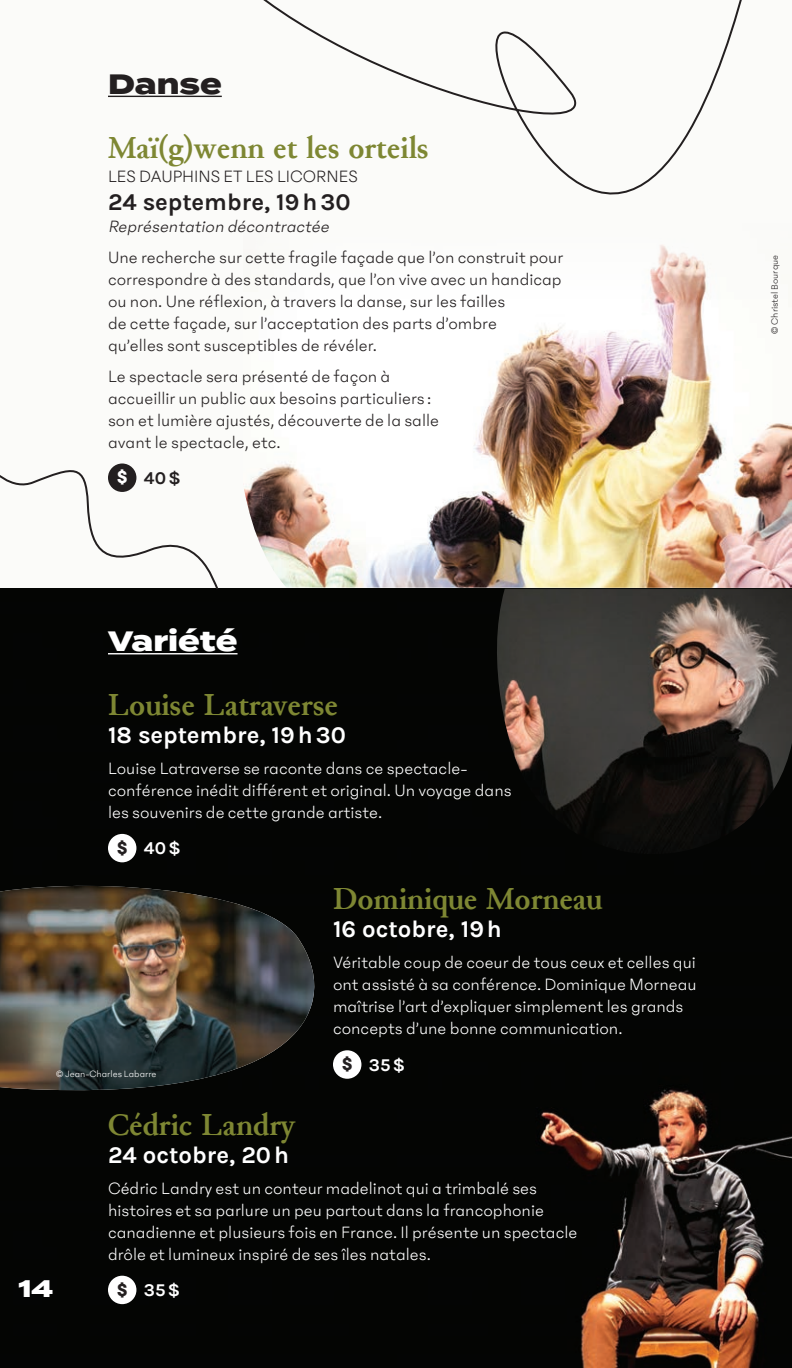
<style>
.page{position:relative;width:792px;height:1368px;background:#fff}
.page>*{position:absolute;margin:0;border:0;box-sizing:border-box;transform-origin:0 0}
.t1{font:700 32px "Junicode";color:#7e8733}
.t2{font:800 28px "Termina";color:#fff}
.t3{font:800 28px "Termina";color:#231f20}
.t4{font:700 24px "Karmilla";color:#fff}
.t5{font:700 24px "Karmilla";color:#231f20}
.t6{font:800 24px "Termina";color:#fff}
.t7{font:300 18px/22px "Phantom Sans 0.8";color:#fff}
.t8{font:300 18px/22px "Phantom Sans 0.8";color:#231f20}
.t9{font:italic 300 18px "Phantom Sans 0.8";color:#231f20}
.t10{font:700 18px "Karmilla";color:#fff}
.t11{font:700 18px "Karmilla";color:#231f20}
.t12{font:300 10px "Phantom Sans 0.8";color:#fff}
.t13{font:300 10px "Phantom Sans 0.8";color:#231f20}
.s1{font-family:"Phantom Sans 0.8";font-size:19.2px;color:#fff}
.s2{font-family:"Phantom Sans 0.8";font-size:19.2px;color:#231f20}
</style>
<div class="page">
<img style="left:0;top:588px;width:792px;height:780px">
<div style="left:0;top:0;width:792px;height:588px;background:#fbfbf9"></div>
<img style="left:244px;top:245px;width:548px;height:343px">
<hr style="left:108px;top:653px;width:130px;height:1px;background:#fff">
<div style="left:108px;top:834px;width:28px;height:28px;background:#fff;border-radius:50%"></div>
<div style="left:333px;top:1050px;width:28px;height:29px;background:#fff;border-radius:50%"></div>
<div style="left:108px;top:1276px;width:28px;height:28px;background:#fff;border-radius:50%"></div>
<img style="left:495px;top:589px;width:297px;height:289px">
<div style="left:0;top:875px;width:342px;height:229px;background:#040503"></div>
<img style="left:0;top:886px;width:316px;height:206px">
<svg style="left:108px;top:0;width:634px;height:195px"></svg>
<svg style="left:0;top:463px;width:220px;height:129px"></svg>
<h2 class="t3" style="left:108px;top:63px;width:115px">Danse</h2>
<h1 class="t1" style="left:108px;top:122px;width:322px">Maï(g)wenn et les orteils</h1>
<p class="t8" style="left:108px;top:165px;width:251px">LES DAUPHINS ET LES LICORNES</p>
<h3 class="t5" style="left:108px;top:186px;width:244px">24 septembre, 19h30</h3>
<p class="t9" style="left:108px;top:215px;width:226px">Représentation décontractée</p>
<p class="t8" style="left:108px;top:246px;width:457px">Une recherche sur cette fragile façade que l’on construit pour correspondre à des standards, que l’on vive avec un handicap ou non. Une réflexion, à travers la danse, sur les failles<br>de cette façade, sur l’acceptation des parts d’ombre<br>qu’elles sont susceptibles de révéler.</p>
<p class="t8" style="left:108px;top:365px;width:333px">Le spectacle sera présenté de façon à accueillir un public aux besoins particuliers : son et lumière ajustés, découverte de la salle avant le spectacle, etc.</p>
<p class="t11" style="left:117px;top:466px;width:65px"><span class="s1">$</span> 40$</p>
<h2 class="t2" style="left:108px;top:620px;width:131px">Variété</h2>
<h1 class="t1" style="left:108px;top:680px;width:232px">Louise Latraverse</h1>
<h3 class="t4" style="left:108px;top:720px;width:239px">18 septembre, 19h30</h3>
<p class="t7" style="left:108px;top:757px;width:405px">Louise Latraverse se raconte dans ce spectacle&shy;conférence inédit différent et original. Un voyage dans les souvenirs de cette grande artiste.</p>
<p class="t10" style="left:117px;top:837px;width:65px"><span class="s2">$</span> 40$</p>
<h1 class="t1" style="left:333px;top:874px;width:271px">Dominique Morneau</h1>
<h3 class="t4" style="left:333px;top:914px;width:170px">16 octobre, 19h</h3>
<p class="t7" style="left:333px;top:951px;width:365px">Véritable coup de coeur de tous ceux et celles qui ont assisté à sa conférence. Dominique Morneau maîtrise l’art d’expliquer simplement les grands concepts d’une bonne communication.</p>
<p class="t10" style="left:342px;top:1053px;width:65px"><span class="s2">$</span> 35$</p>
<h1 class="t1" style="left:108px;top:1099px;width:188px">Cédric Landry</h1>
<h3 class="t4" style="left:108px;top:1139px;width:183px">24 octobre, 20h</h3>
<p class="t7" style="left:108px;top:1177px;width:471px">Cédric Landry est un conteur madelinot qui a trimbalé ses histoires et sa parlure un peu partout dans la francophonie canadienne et plusieurs fois en France. Il présente un spectacle drôle et lumineux inspiré de ses îles natales.</p>
<p class="t10" style="left:117px;top:1279px;width:65px"><span class="s2">$</span> 35$</p>
<p class="t12" style="left:56px;top:1068px;width:102px">© Jean-Charles Labarre</p>
<h3 class="t6" style="left:19px;top:1271px;width:36px">14</h3>
<p class="t13" style="left:769px;top:334px;width:80px;rotate:-90deg">© Christel Bourque</p>
</div>
